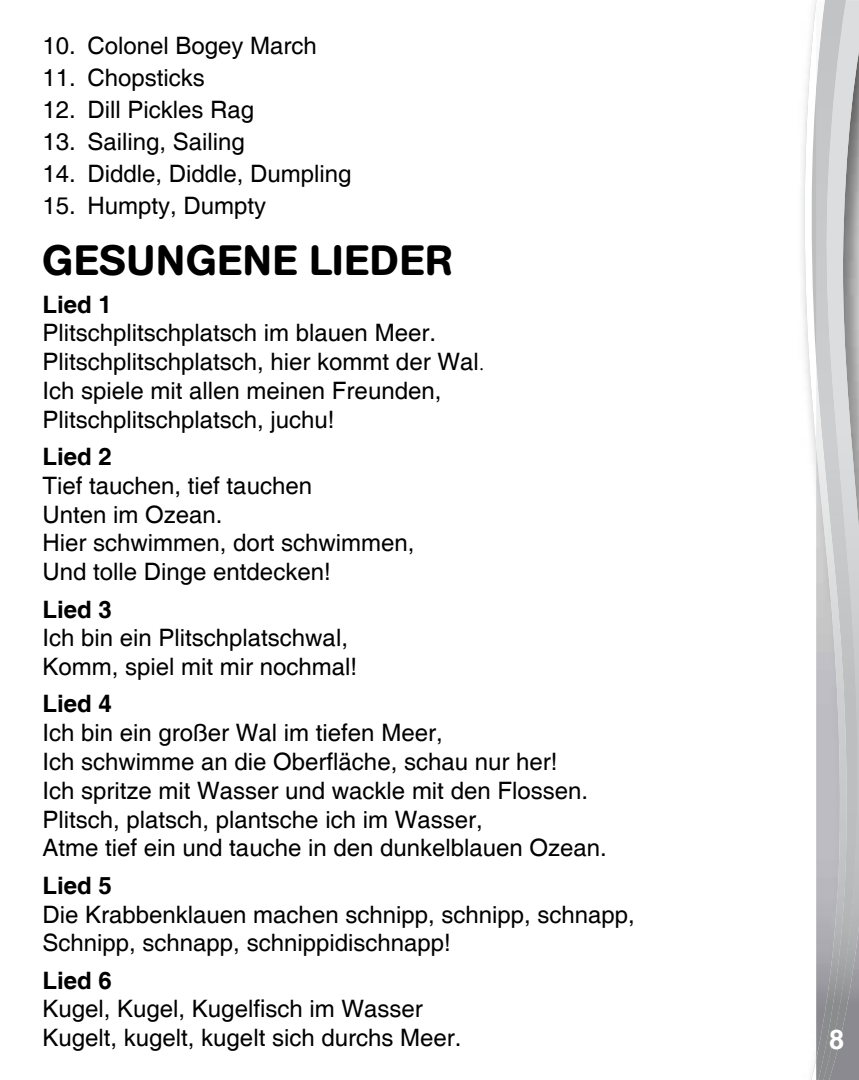
<style>
.page{position:relative;width:859px;height:1080px;background:#fff}
.page>*{position:absolute;margin:0;border:0;box-sizing:border-box;transform-origin:0 0}
.t1{font:500 42px "AG Book Rounded";letter-spacing:.02em;color:#000}
.t2{font:700 27px "Helvetica";color:#fff}
.t3{font:24px/28.8px "Helvetica";color:#000}
.t4{font:700 24px "Helvetica";color:#000}
.s1{font-family:"Adobe Song Std";font-weight:300}
</style>
<div class="page">
<svg style="left:804px;top:0;width:12px;height:1080px"></svg>
<img style="left:849px;top:3px;width:10px;height:1077px">
<svg style="left:816px;top:0;width:43px;height:3px"></svg>
<img style="left:816px;top:1px;width:33px;height:1079px">
<p class="t3" style="left:43px;top:32px;width:276px">10. Colonel Bogey March</p>
<p class="t3" style="left:43px;top:64px;width:164px">11. Chopsticks</p>
<p class="t3" style="left:43px;top:96px;width:213px">12. Dill Pickles Rag</p>
<p class="t3" style="left:43px;top:128px;width:204px">13. Sailing, Sailing</p>
<p class="t3" style="left:43px;top:160px;width:311px">14. Diddle, Diddle, Dumpling</p>
<p class="t3" style="left:43px;top:192px;width:225px">15. Humpty, Dumpty</p>
<h1 class="t1" style="left:43px;top:236px;width:411px">GESUNGENE LIEDER</h1>
<p class="t4" style="left:43px;top:289px;width:71px">Lied 1</p>
<p class="t3" style="left:43px;top:319px;width:443px">Plitschplitschplatsch im blauen Meer.<br>Plitschplitschplatsch, hier kommt der Wal<span class="s1">.<br></span>Ich spiele mit allen meinen Freunden, Plitschplitschplatsch, juchu!</p>
<p class="t4" style="left:43px;top:442px;width:71px">Lied 2</p>
<p class="t3" style="left:43px;top:472px;width:374px">Tief tauchen, tief tauchen<br>Unten im Ozean.<br>Hier schwimmen, dort schwimmen,<br>Und tolle Dinge entdecken!</p>
<p class="t4" style="left:43px;top:594px;width:71px">Lied 3</p>
<p class="t3" style="left:43px;top:624px;width:316px">Ich bin ein Plitschplatschwal,<br>Komm, spiel mit mir nochmal!</p>
<p class="t4" style="left:43px;top:689px;width:71px">Lied 4</p>
<p class="t3" style="left:43px;top:719px;width:566px">Ich bin ein großer Wal im tiefen Meer,<br>Ich schwimme an die Oberfläche, schau nur her!<br>Ich spritze mit Wasser und wackle mit den Flossen.<br>Plitsch, platsch, plantsche ich im Wasser,<br>Atme tief ein und tauche in den dunkelblauen Ozean.</p>
<p class="t4" style="left:43px;top:871px;width:71px">Lied 5</p>
<p class="t3" style="left:43px;top:901px;width:594px">Die Krabbenklauen machen schnipp, schnipp, schnapp,<br>Schnipp, schnapp, schnippidischnapp!</p>
<p class="t4" style="left:43px;top:966px;width:71px">Lied 6</p>
<p class="t3" style="left:43px;top:996px;width:420px">Kugel, Kugel, Kugelfisch im Wasser<br>Kugelt, kugelt, kugelt sich durchs Meer.</p>
<p class="t2" style="left:829px;top:1023px;width:17px">8</p>
</div>
